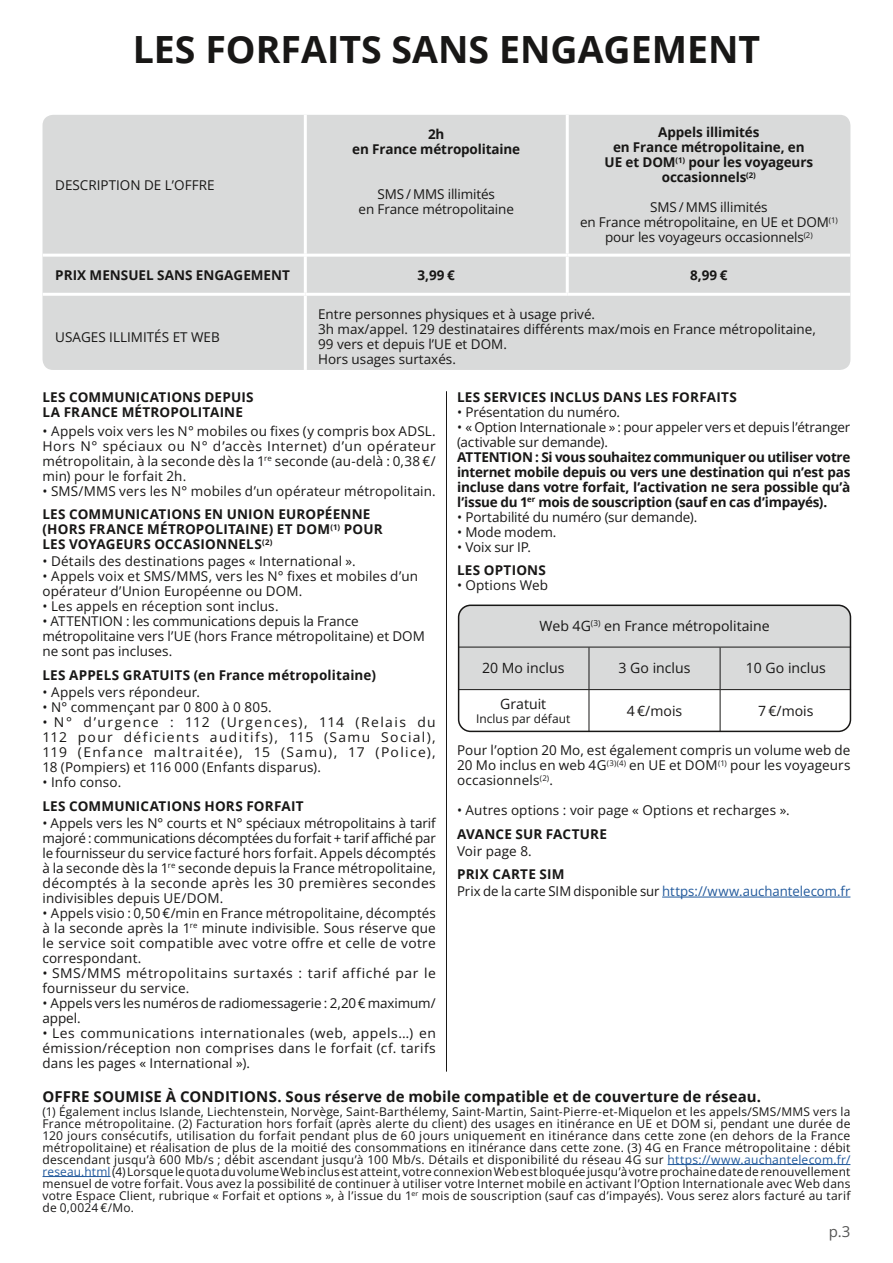
<style>
.page{position:relative;width:893px;height:1263px;background:#fff}
.page>*{position:absolute;margin:0;border:0;box-sizing:border-box;transform-origin:0 0}
.t1{font:700 37.5px "Open Sans";color:#181716}
.t2{font:700 15px "Open Sans";letter-spacing:.005em;color:#181716}
.t3{font:15px "Open Sans";color:#565655}
.t4{font:14.1px "Open Sans";color:#181716}
.t5{font:13.5px/15px "Open Sans";letter-spacing:.005em;color:#181716;text-align:justify}
.t6{font:700 13.5px/15px "Open Sans";letter-spacing:.01em;color:#181716}
.t7{font:700 13.5px/15px "Open Sans";letter-spacing:-.01em;color:#181716;text-align:center}
.t8{font:13.5px/15px "Open Sans";letter-spacing:.035em;color:#181716}
.t9{font:12px/12px "Open Sans";letter-spacing:.015em;color:#181716;text-align:justify}
.s1{font-weight:700}
.s2{color:#21599c}
</style>
<div class="page">
<hr style="left:668px;top:1164px;width:182px;height:1px;background:#21599c">
<hr style="left:43px;top:1176px;width:68px;height:1px;background:#21599c">
<hr style="left:662px;top:897px;width:188px;height:1px;background:#21599c">
<hr style="left:446px;top:391px;width:1px;height:680px;background:#181716">
<div style="left:43px;top:115px;width:807px;height:255px;background:#d9dada;border-radius:11px"></div>
<hr style="left:304px;top:115px;width:3px;height:139px;background:#fff">
<hr style="left:43px;top:254px;width:264px;height:3px;background:#fff">
<hr style="left:304px;top:257px;width:3px;height:36px;background:#fff">
<hr style="left:43px;top:293px;width:262px;height:3px;background:#fff">
<hr style="left:305px;top:293px;width:262px;height:3px;background:#fff">
<hr style="left:304px;top:296px;width:3px;height:74px;background:#fff">
<hr style="left:567px;top:293px;width:283px;height:3px;background:#fff">
<hr style="left:304px;top:254px;width:263px;height:3px;background:#fff">
<hr style="left:566px;top:115px;width:3px;height:139px;background:#fff">
<hr style="left:567px;top:254px;width:283px;height:3px;background:#fff">
<hr style="left:566px;top:257px;width:3px;height:36px;background:#fff">
<svg style="left:458px;top:606px;width:393px;height:126px"></svg>
<hr style="left:458px;top:647px;width:131px;height:1px;background:#181716">
<hr style="left:589px;top:647px;width:131px;height:1px;background:#181716">
<hr style="left:589px;top:647px;width:1px;height:42px;background:#181716">
<hr style="left:720px;top:647px;width:131px;height:1px;background:#181716">
<hr style="left:720px;top:647px;width:1px;height:42px;background:#181716">
<hr style="left:458px;top:689px;width:131px;height:1px;background:#181716">
<hr style="left:589px;top:689px;width:131px;height:1px;background:#181716">
<hr style="left:589px;top:690px;width:1px;height:42px;background:#181716">
<hr style="left:720px;top:689px;width:131px;height:1px;background:#181716">
<hr style="left:720px;top:690px;width:1px;height:42px;background:#181716">
<div style="left:458px;top:604px;width:393px;height:128px;border:1px solid #181716;border-radius:12px"></div>
<h1 class="t1" style="left:133px;top:23px;width:629px">LES FORFAITS SANS ENGAGEMENT</h1>
<p class="t5" style="left:55px;top:177px;width:161px">DESCRIPTION DE L’OFFRE</p>
<p class="t7" style="left:352px;top:126px;width:169px">2h<br>en France métropolitaine</p>
<p class="t5" style="left:359px;top:186px;width:157px;text-align:center">SMS / MMS illimités<br>en France métropolitaine</p>
<p class="t7" style="left:605px;top:125px;width:210px">Appels illimités<br>en France métropolitaine, en<br>UE et DOM<sup>(1)</sup> pour les voyageurs occasionnels<sup>(2)</sup></p>
<p class="t5" style="left:580px;top:200px;width:259px;text-align:center">SMS / MMS illimités<br>en France métropolitaine, en UE et DOM<sup>(1) </sup>pour les voyageurs occasionnels<sup>(2)</sup></p>
<p class="t6" style="left:55px;top:267px;width:236px">PRIX MENSUEL SANS ENGAGEMENT</p>
<p class="t6" style="left:418px;top:267px;width:39px">3,99 €</p>
<p class="t6" style="left:690px;top:267px;width:39px">8,99 €</p>
<p class="t5" style="left:55px;top:329px;width:166px">USAGES ILLIMITÉS ET WEB</p>
<p class="t5" style="left:318px;top:307px;width:499px;text-align:left">Entre personnes physiques et à usage privé.<br>3h max/appel. 129 destinataires différents max/mois en France métropolitaine, 99 vers et depuis l’UE et DOM.<br>Hors usages surtaxés.</p>
<p class="t6" style="left:43px;top:389px;width:213px">LES COMMUNICATIONS DEPUIS<br>LA FRANCE MÉTROPOLITAINE</p>
<p class="t5" style="left:43px;top:423px;width:395px">• Appels voix vers les N° mobiles ou fixes (y compris box ADSL.<br>Hors N° spéciaux ou N° d’accès Internet) d’un opérateur métropolitain, à la seconde dès la 1<sup>re</sup> seconde (au-delà : 0,38 €/ min) pour le forfait 2h.</p>
<p class="t5" style="left:43px;top:483px;width:395px">• SMS/MMS vers les N° mobiles d’un opérateur métropolitain.</p>
<p class="t6" style="left:43px;top:507px;width:342px">LES COMMUNICATIONS EN UNION EUROPÉENNE (HORS FRANCE MÉTROPOLITAINE) ET DOM<sup>(1)</sup> POUR<br>LES VOYAGEURS OCCASIONNELS<sup>(2)</sup></p>
<p class="t5" style="left:43px;top:554px;width:315px">• Détails des destinations pages « International ».</p>
<p class="t5" style="left:43px;top:569px;width:377px">• Appels voix et SMS/MMS, vers les N° fixes et mobiles d’un opérateur d’Union Européenne ou DOM.</p>
<p class="t5" style="left:43px;top:599px;width:238px">• Les appels en réception sont inclus.</p>
<p class="t5" style="left:43px;top:614px;width:384px;text-align:left">• ATTENTION : les communications depuis la France métropolitaine vers l’UE (hors France métropolitaine) et DOM ne sont pas incluses.</p>
<p class="t6" style="left:43px;top:667px;width:335px">LES APPELS GRATUITS (en France métropolitaine)</p>
<p class="t5" style="left:43px;top:684px;width:159px">• Appels vers répondeur.</p>
<p class="t5" style="left:43px;top:699px;width:231px">• N° commençant par 0 800 à 0 805.</p>
<p class="t5" style="left:43px;top:714px;width:395px">• N° d’urgence : 112 (Urgences), 114 (Relais du 112 pour déficients auditifs), 115 (Samu Social), 119 (Enfance maltraitée), 15 (Samu), 17 (Police), 18 (Pompiers) et 116 000 (Enfants disparus).</p>
<p class="t5" style="left:43px;top:774px;width:80px">• Info conso.</p>
<p class="t6" style="left:43px;top:798px;width:263px">LES COMMUNICATIONS HORS FORFAIT</p>
<p class="t5" style="left:43px;top:815px;width:395px">• Appels vers les N° courts et N° spéciaux métropolitains à tarif majoré : communications décomptées du forfait + tarif affiché par le fournisseur du service facturé hors forfait. Appels décomptés à la seconde dès la 1<sup>re</sup> seconde depuis la France métropolitaine, décomptés à la seconde après les 30 premières secondes indivisibles depuis UE/DOM.</p>
<p class="t5" style="left:43px;top:905px;width:395px">• Appels visio : 0,50 €/min en France métropolitaine, décomptés à la seconde après la 1<sup>re</sup> minute indivisible. Sous réserve que le service soit compatible avec votre offre et celle de votre correspondant.</p>
<p class="t8" style="left:43px;top:965px;width:395px">• SMS/MMS métropolitains surtaxés : tarif affiché par le fournisseur du service.</p>
<p class="t5" style="left:43px;top:995px;width:395px">• Appels vers les numéros de radiomessagerie : 2,20 € maximum/ appel.</p>
<p class="t5" style="left:43px;top:1025px;width:395px">• Les communications internationales (web, appels…) en émission/réception non comprises dans le forfait (cf. tarifs dans les pages « International »).</p>
<p class="t6" style="left:457px;top:389px;width:281px">LES SERVICES INCLUS DANS LES FORFAITS</p>
<p class="t5" style="left:457px;top:404px;width:164px">• Présentation du numéro.</p>
<p class="t5" style="left:457px;top:419px;width:395px">• « Option Internationale » : pour appeler vers et depuis l’étranger (activable sur demande).</p>
<p class="t6" style="left:457px;top:449px;width:395px;text-align:justify">ATTENTION : Si vous souhaitez communiquer ou utiliser votre internet mobile depuis ou vers une destination qui n’est pas incluse dans votre forfait, l’activation ne sera possible qu’à l’issue du 1<sup>er</sup> mois de souscription (sauf en cas d’impayés).</p>
<p class="t5" style="left:457px;top:509px;width:242px">• Portabilité du numéro (sur demande).</p>
<p class="t5" style="left:457px;top:524px;width:101px">• Mode modem.</p>
<p class="t5" style="left:457px;top:539px;width:75px">• Voix sur IP.</p>
<p class="t6" style="left:457px;top:562px;width:90px">LES OPTIONS</p>
<p class="t5" style="left:457px;top:577px;width:93px">• Options Web</p>
<p class="t4" style="left:539px;top:616px;width:232px">Web 4G<sup>(3)</sup> en France métropolitaine</p>
<p class="t4" style="left:482px;top:659px;width:84px">20 Mo inclus</p>
<p class="t4" style="left:618px;top:659px;width:74px">3 Go inclus</p>
<p class="t4" style="left:746px;top:659px;width:82px">10 Go inclus</p>
<p class="t4" style="left:500px;top:694px;width:48px">Gratuit</p>
<p class="t9" style="left:476px;top:712px;width:96px">Inclus par défaut</p>
<p class="t4" style="left:627px;top:701px;width:57px">4 €/mois</p>
<p class="t4" style="left:758px;top:701px;width:57px">7 €/mois</p>
<p class="t5" style="left:457px;top:742px;width:395px">Pour l’option 20 Mo, est également compris un volume web de 20 Mo inclus en web 4G<sup>(3)(4)</sup> en UE et DOM<sup>(1)</sup> pour les voyageurs occasionnels<sup>(2)</sup>.</p>
<p class="t5" style="left:457px;top:802px;width:334px">• Autres options : voir page « Options et recharges ».</p>
<p class="t6" style="left:457px;top:826px;width:151px">AVANCE SUR FACTURE</p>
<p class="t5" style="left:457px;top:843px;width:76px">Voir page 8.</p>
<p class="t5" style="left:457px;top:865px;width:395px;line-height:17.1px"><span class="s1">PRIX CARTE SIM<br></span>Prix de la carte SIM disponible sur <span class="s2">https://www.auchantelecom.fr</span></p>
<p class="t2" style="left:43px;top:1086px;width:720px">OFFRE SOUMISE À CONDITIONS. Sous réserve de mobile compatible et de couverture de réseau.</p>
<p class="t9" style="left:43px;top:1105px;width:809px">(1) Également inclus Islande, Liechtenstein, Norvège, Saint-Barthélemy, Saint-Martin, Saint-Pierre-et-Miquelon et les appels/SMS/MMS vers la France métropolitaine. (2) Facturation hors forfait (après alerte du client) des usages en itinérance en UE et DOM si, pendant une durée de 120 jours consécutifs, utilisation du forfait pendant plus de 60 jours uniquement en itinérance dans cette zone (en dehors de la France métropolitaine) et réalisation de plus de la moitié des consommations en itinérance dans cette zone. (3) 4G en France métropolitaine : débit descendant jusqu’à 600 Mb/s ; débit ascendant jusqu’à 100 Mb/s. Détails et disponibilité du réseau 4G sur <span class="s2">https://www.auchantelecom.fr/ reseau.html</span> (4) Lorsque le quota du volume Web inclus est atteint, votre connexion Web est bloquée jusqu’à votre prochaine date de renouvellement mensuel de votre forfait. Vous avez la possibilité de continuer à utiliser votre Internet mobile en activant l’Option Internationale avec Web dans votre Espace Client, rubrique « Forfait et options », à l’issue du 1<sup>er</sup> mois de souscription (sauf cas d’impayés). Vous serez alors facturé au tarif de 0,0024 €/Mo.</p>
<p class="t3" style="left:829px;top:1222px;width:23px">p.3</p>
</div>
